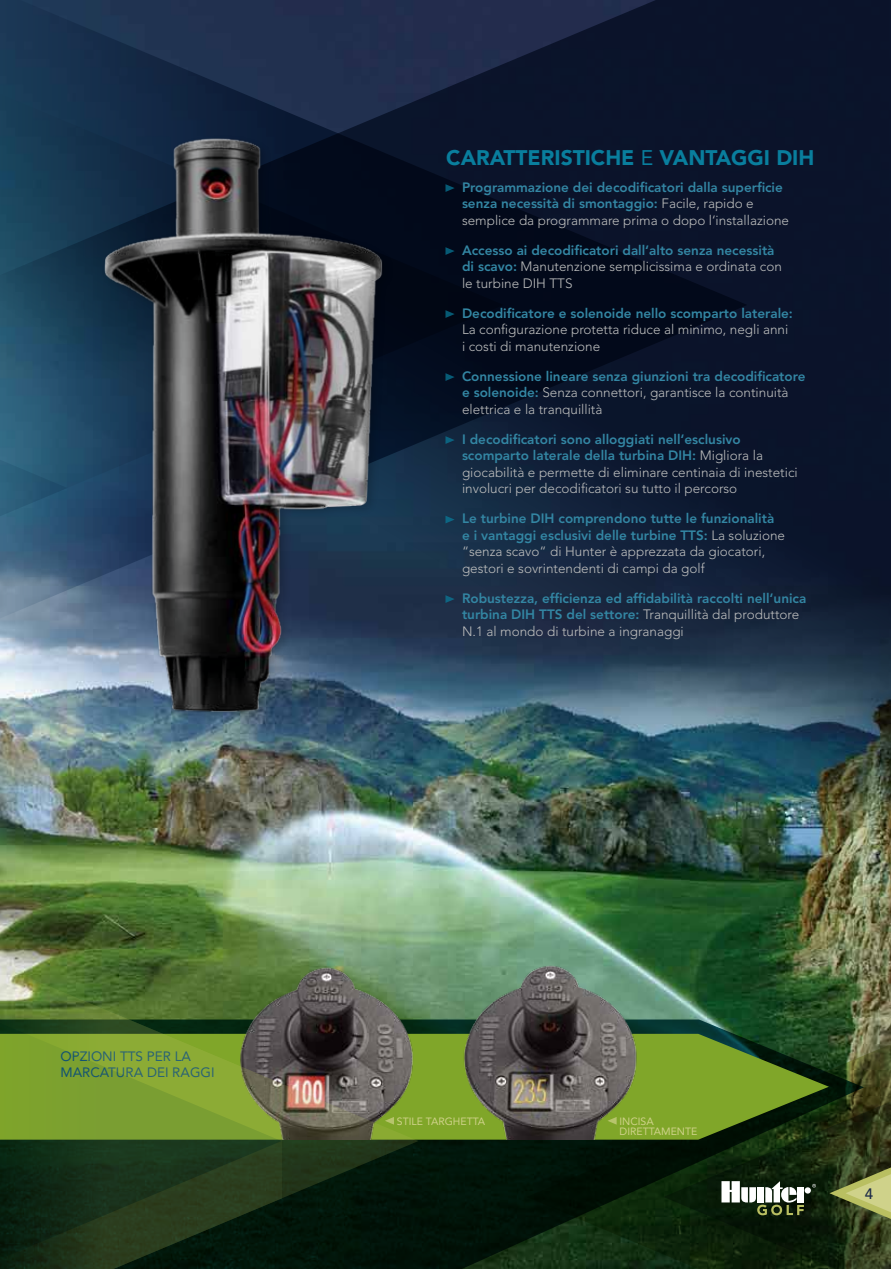
<style>
.page{position:relative;width:891px;height:1269px;background:#fff}
.page>*{position:absolute;margin:0;border:0;box-sizing:border-box;transform-origin:0 0}
.t1{font:900 21px "Avenir LT Std";color:#097e9d}
.t2{font:500 15px "Avenir LT Std";color:#1c2a48}
.t3{font:300 13.5px/16.5px "Avenir LT Std";color:#bcbdbd}
.t4{font:800 13.5px/16.5px "Avenir LT Std";color:#3386a3}
.t5{font:13.5px "Avenir LT Std";color:#00487a}
.t6{font:10.5px/10.5px "Avenir LT Std";color:#cfd28a}
.s1{font-weight:400}
.s2{font-weight:300;color:#bcbdbd}
.s3{font-weight:800;color:#3386a3}
</style>
<div class="page">
<img style="left:67px;top:877px;width:824px;height:135px">
<svg style="left:654px;top:1012px;width:237px;height:58px"></svg>
<svg style="left:864px;top:1070px;width:27px;height:199px"></svg>
<svg style="left:419px;top:1019px;width:445px;height:250px"></svg>
<svg style="left:654px;top:1034px;width:175px;height:106px;fill:#80a629"></svg>
<svg style="left:0;top:877px;width:67px;height:80px"></svg>
<svg style="left:812px;top:1184px;width:4px;height:4px"></svg>
<div style="left:805px;top:1187px;width:6px;height:7px;background:#fff;border-radius:50%"></div>
<svg style="left:721px;top:1181px;width:83px;height:34px"></svg>
<img style="left:419px;top:963px;width:235px;height:177px">
<img style="left:419px;top:964px;width:12px;height:176px">
<svg style="left:0;top:957px;width:419px;height:312px"></svg>
<svg style="left:0;top:1014px;width:282px;height:254px"></svg>
<svg style="left:608px;top:1117px;width:9px;height:8px"></svg>
<img style="left:0;top:0;width:891px;height:877px">
<svg style="left:446px;top:184px;width:9px;height:8px"></svg>
<svg style="left:446px;top:247px;width:9px;height:8px"></svg>
<svg style="left:446px;top:310px;width:9px;height:8px"></svg>
<svg style="left:446px;top:373px;width:9px;height:8px"></svg>
<svg style="left:446px;top:436px;width:9px;height:8px"></svg>
<svg style="left:446px;top:516px;width:9px;height:7px"></svg>
<svg style="left:446px;top:595px;width:9px;height:8px"></svg>
<img style="left:33px;top:80px;width:386px;height:662px">
<svg style="left:829px;top:1167px;width:62px;height:52px"></svg>
<p class="t5" style="left:60px;top:1049px;width:95px">OPZIONI TTS PER</p>
<p class="t5" style="left:175px;top:1049px;width:9px">LA</p>
<p class="t5" style="left:60px;top:1065px;width:23px">MARCA</p>
<p class="t5" style="left:108px;top:1065px;width:47px">TURA DEI</p>
<p class="t5" style="left:172px;top:1065px;width:9px">RAGGI</p>
<h1 class="t1" style="left:446px;top:145px;width:343px">CARATTERISTICHE <span class="s1">E</span> VANTAGGI DIH</h1>
<p class="t4" style="left:462px;top:179px;width:329px">Programmazione dei decodificatori dalla superficie senza necessità di smontaggio: <span class="s2">Facile, rapido e semplice da programmare prima o dopo l‘installazione</span></p>
<p class="t4" style="left:462px;top:242px;width:321px">Accesso ai decodificatori dall‘alto senza necessità di scavo: <span class="s2">Manutenzione semplicissima e ordinata con le turbine DI H TTS</span></p>
<p class="t4" style="left:462px;top:305px;width:332px">Decodificatore e solenoide nello scomparto laterale:</p>
<p class="t3" style="left:462px;top:322px;width:328px">La configurazione protetta riduce al minimo, negli anni i costi di manutenzione</p>
<p class="t3" style="left:462px;top:368px;width:345px"><span class="s3">Connessione lineare senza giunzioni tra decodificatore e solenoide:</span> Senza connettori, garantisce la continuità elettrica e la tranquillità</p>
<p class="t3" style="left:462px;top:431px;width:337px"><span class="s3">I decodificatori sono alloggiati nell‘esclusivo scomparto laterale della turbina DI H:</span> Migliora la giocabilità e permette di eliminare centinaia di inestetici involucri per decodificatori su tutto il percorso</p>
<p class="t3" style="left:462px;top:511px;width:325px"><span class="s3">Le turbine DI H comprendono tutte le funzionalità e i vantaggi esclusivi delle turbine TTS:</span> La soluzione “senza scavo“ di Hunter è apprezzata da giocatori, gestori e sovrintendenti di campi da golf</p>
<p class="t4" style="left:462px;top:590px;width:346px">Robustezza, efficienza ed affidabilità raccolti nell‘unica turbina DI H TTS</p>
<p class="t3" style="left:462px;top:607px;width:339px;text-indent:105px"><span class="s3">del settore:</span> Tranquillità dal produttore<br>N .1 al mondo di turbine a ingranaggi</p>
<p class="t6" style="left:397px;top:1116px;width:43px">STILE TARGHE</p>
<p class="t6" style="left:467px;top:1116px;width:18px">TTA</p>
<p class="t6" style="left:620px;top:1116px;width:18px">INCISA<br>DIRE</p>
<p class="t6" style="left:643px;top:1126px;width:55px">TTAMENTE</p>
<p class="t2" style="left:865px;top:1186px;width:10px">4</p>
</div>
